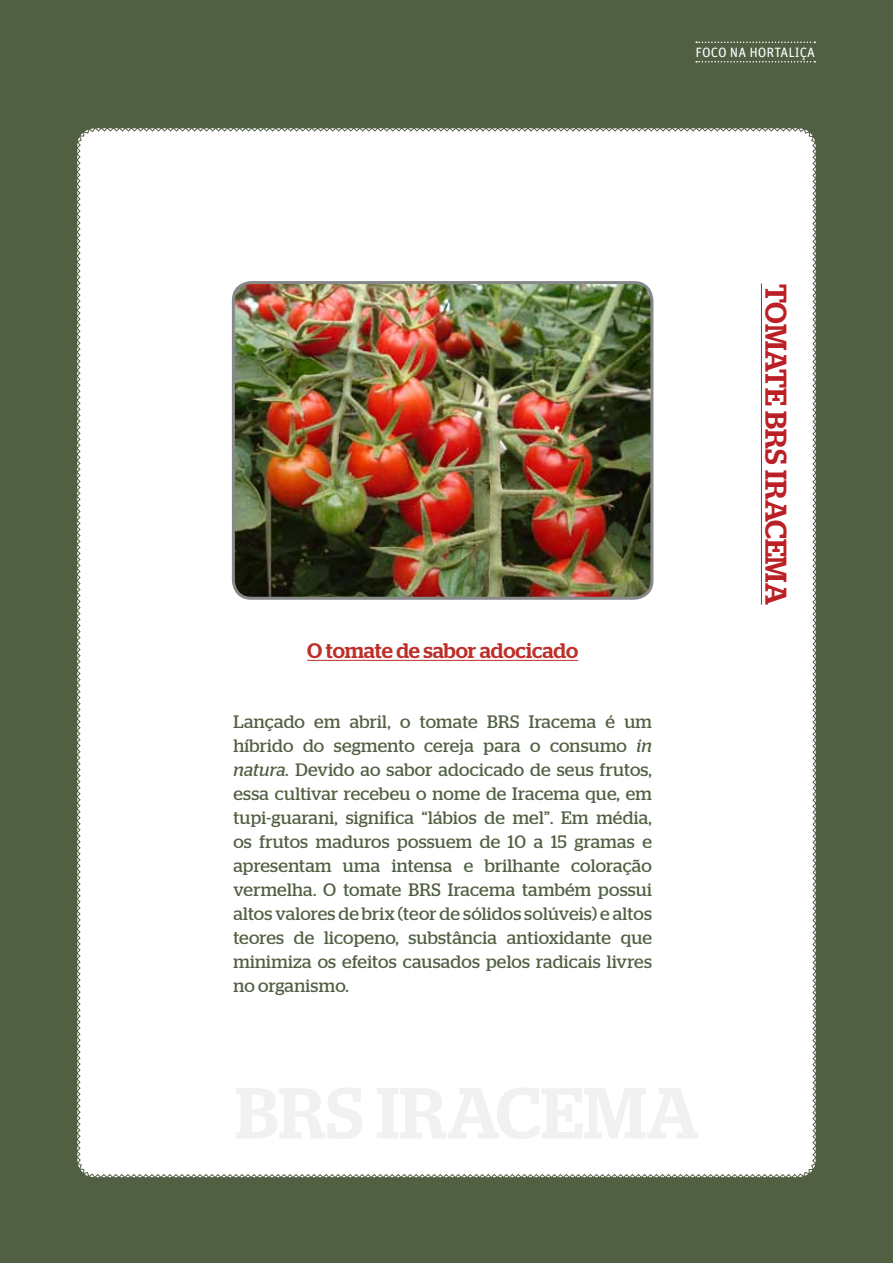
<style>
.page{position:relative;width:893px;height:1263px;background:#515f43}
.page>*{position:absolute;margin:0;border:0;box-sizing:border-box;transform-origin:0 0}
.t1{font:500 30px "Stag";color:#ba2025}
.t2{font:500 21px "Stag";letter-spacing:-.005em;color:#bd2f2a}
.t3{font:18px/24px "Stag";letter-spacing:.01em;color:#515f43;text-align:justify}
.t4{font:13.5px "Unit Pro";color:#fff}
.s1{font-style:italic}
</style>
<div class="page">
<div style="left:77px;top:128px;width:739px;height:1050px;background:#fff"></div>
<hr style="left:761px;top:284px;width:1px;height:321px;background:#ba2025">
<svg style="left:696px;top:61px;width:119px;height:2px"></svg>
<svg style="left:696px;top:42px;width:119px;height:1px"></svg>
<hr style="left:307px;top:660px;width:271px;height:1px;background:#bd2f2a">
<img style="left:233px;top:283px;width:419px;height:315px">
<div style="left:232px;top:281px;width:421px;height:319px;border:3px solid #86888a;border-radius:18px"></div>
<p class="t4" style="left:695px;top:44px;width:121px">FOCO NA HORTALIÇA</p>
<p class="t2" style="left:307px;top:638px;width:273px">O tomate de sabor adocicado</p>
<p class="t3" style="left:233px;top:709px;width:420px">Lançado em abril, o tomate BRS Iracema é um híbrido do segmento cereja para o consumo <span class="s1">in natura.</span> Devido ao sabor adocicado de seus frutos, essa cultivar recebeu o nome de Iracema que, em tupi-guarani, significa “lábios de mel”. Em média, os frutos maduros possuem de 10 a 15 gramas e apresentam uma intensa e brilhante coloração vermelha. O tomate BRS Iracema também possui altos valores de brix (teor de sólidos solúveis) e altos teores de licopeno, substância antioxidante que minimiza os efeitos causados pelos radicais livres no organismo.</p>
<h1 class="t1" style="left:794px;top:284px;width:323px;rotate:90deg">TOMATE BRS IRACEMA</h1>
</div>
